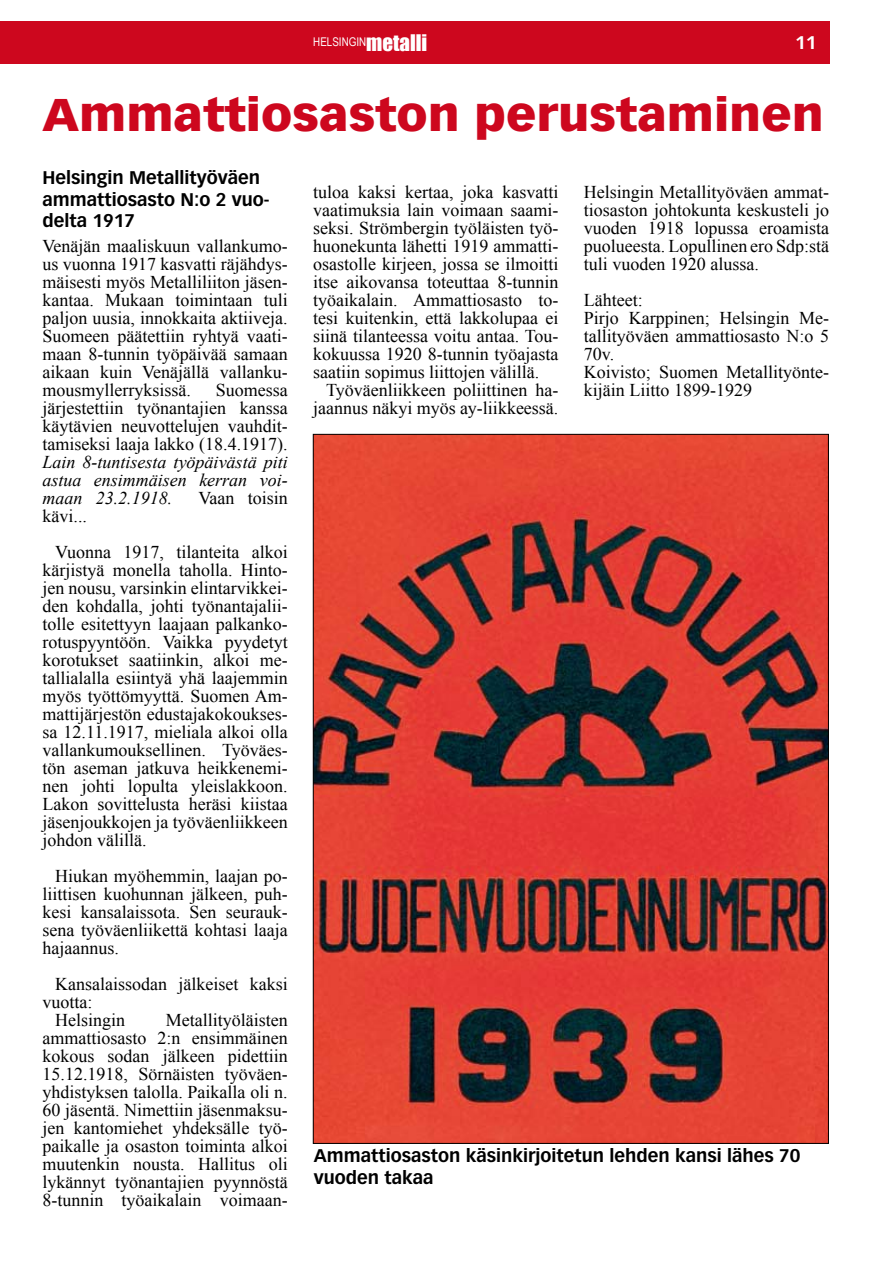
<style>
.page{position:relative;width:893px;height:1263px;background:#fff}
.page>*{position:absolute;margin:0;border:0;box-sizing:border-box;transform-origin:0 0}
.t1{font:900 45px "Vectora LT Std";color:#cd071e;scale:1.07 1}
.t2{font:18px/18px "Times New Roman";color:#000;text-align:justify}
.t3{font:700 18px/21.6px "Vectora LT Std";color:#000}
.t4{font:italic 18px/18px "Times New Roman";color:#000;text-align:justify}
.t5{font:700 18px "Vectora LT Std";color:#fff}
.t6{font:12px "Arial Narrow";color:#fff}
.s1{font-family:"Impact";font-size:21px}
</style>
<div class="page">
<div style="left:0;top:21px;width:829px;height:43px;background:#cd071e"></div>
<img style="left:315px;top:436px;width:512px;height:705px">
<p class="t6" style="left:313px;top:33px;width:116px">HELSINGIN<span class="s1">metalli</span></p>
<p class="t5" style="left:795px;top:32px;width:23px">11</p>
<h1 class="t1" style="left:43px;top:87px;width:732px">Ammattiosaston perustaminen</h1>
<p class="t3" style="left:43px;top:167px;width:229px">Helsingin Metallityöväen ammattiosasto N:o 2 vuo&shy;delta 1917</p>
<p class="t2" style="left:43px;top:237px;width:247px">Venäjän maaliskuun vallankumo&shy;us vuonna 1917 kasvatti räjähdys&shy;mäisesti myös Metalliliiton jäsen&shy;kantaa. Mukaan toimintaan tuli paljon uusia, innokkaita aktiiveja.<br>Suomeen päätettiin ryhtyä vaati&shy;maan 8-tunnin työpäivää samaan aikaan kuin Venäjällä vallanku&shy;mousmyllerryksissä.</p>
<p class="t2" style="left:313px;top:183px;width:247px">tuloa kaksi kertaa, joka kasvatti vaatimuksia lain voimaan saami&shy;seksi. Strömbergin työläisten työ&shy;huonekunta lähetti 1919 ammatti&shy;osastolle kirjeen, jossa se ilmoitti itse aikovansa toteuttaa 8-tunnin työaikalain. Ammattiosasto to&shy;tesi kuitenkin, että lakkolupaa ei siinä tilanteessa voitu antaa. Tou&shy;kokuussa 1920 8-tunnin työajasta saatiin sopimus liittojen välillä.</p>
<p class="t2" style="left:313px;top:381px;width:247px;text-align:right">Työväenliikkeen poliittinen ha&shy;jaannus näkyi myös ay-liikkeessä.</p>
<p class="t2" style="left:584px;top:183px;width:247px">Helsingin Metallityöväen ammat&shy;tiosaston johtokunta keskusteli jo vuoden 1918 lopussa eroamista puolueesta. Lopullinen ero Sdp:stä tuli vuoden 1920 alussa.</p>
<p class="t2" style="left:584px;top:291px;width:247px;text-align:left">Lähteet:<br>Pirjo Karppinen; Helsingin Me&shy;tallityöväen ammattiosasto N:o 5<br>70v.<br>Koivisto; Suomen Metallityönte&shy;kijäin Liitto 1899-1929</p>
<p class="t2" style="left:43px;top:381px;width:247px;text-indent:173px">Suomessa järjestettiin työnantajien kanssa käytävien neuvottelujen vauhdit&shy;tamiseksi laaja lakko (18.4.1917).</p>
<p class="t4" style="left:43px;top:453px;width:247px">Lain 8-tuntisesta työpäivästä piti astua ensimmäisen kerran voi&shy;maan 23.2.1918.</p>
<p class="t2" style="left:198px;top:489px;width:91px">Vaan toisin</p>
<p class="t2" style="left:55px;top:498px;width:234px;line-height:36px;text-indent:-13px">kävi...<br>Vuonna 1917, tilanteita alkoi</p>
<p class="t2" style="left:43px;top:561px;width:247px">kärjistyä monella taholla. Hinto&shy;jen nousu, varsinkin elintarvikkei&shy;den kohdalla, johti työnantajalii&shy;tolle esitettyyn laajaan palkanko&shy;rotuspyyntöön. Vaikka pyydetyt korotukset saatiinkin, alkoi me&shy;tallialalla esiintyä yhä laajemmin myös työttömyyttä. Suomen Am&shy;mattijärjestön edustajakokoukses&shy;sa 12.11.1917, mieliala alkoi olla vallankumouksellinen. Työväes&shy;tön aseman jatkuva heikkenemi&shy;nen johti lopulta yleislakkoon.<br>Lakon sovittelusta heräsi kiistaa jäsenjoukkojen ja työväenliikkeen johdon välillä.</p>
<p class="t2" style="left:43px;top:867px;width:247px;text-indent:13px">Hiukan myöhemmin, laajan po&shy;liittisen kuohunnan jälkeen, puh&shy;kesi kansalaissota. Sen seurauk&shy;sena työväenliikettä kohtasi laaja hajaannus.</p>
<p class="t2" style="left:55px;top:975px;width:234px">Kansalaissodan jälkeiset kaksi</p>
<p class="t2" style="left:43px;top:993px;width:52px">vuotta:</p>
<p class="t2" style="left:55px;top:1011px;width:72px">Helsingin</p>
<p class="t2" style="left:43px;top:1011px;width:247px;text-indent:123px">Metallityöläisten ammattiosasto 2:n ensimmäinen kokous sodan jälkeen pidettiin 15.12.1918, Sörnäisten työväen&shy;yhdistyksen talolla. Paikalla oli n.<br>60 jäsentä. Nimettiin jäsenmaksu&shy;jen kantomiehet yhdeksälle työ&shy;paikalle ja osaston toiminta alkoi muutenkin nousta. Hallitus oli lykännyt työnantajien pyynnöstä 8-tunnin työaikalain voimaan-</p>
<p class="t3" style="left:314px;top:1145px;width:488px">Ammattiosaston käsinkirjoitetun lehden kansi lähes 70 vuoden takaa</p>
</div>
